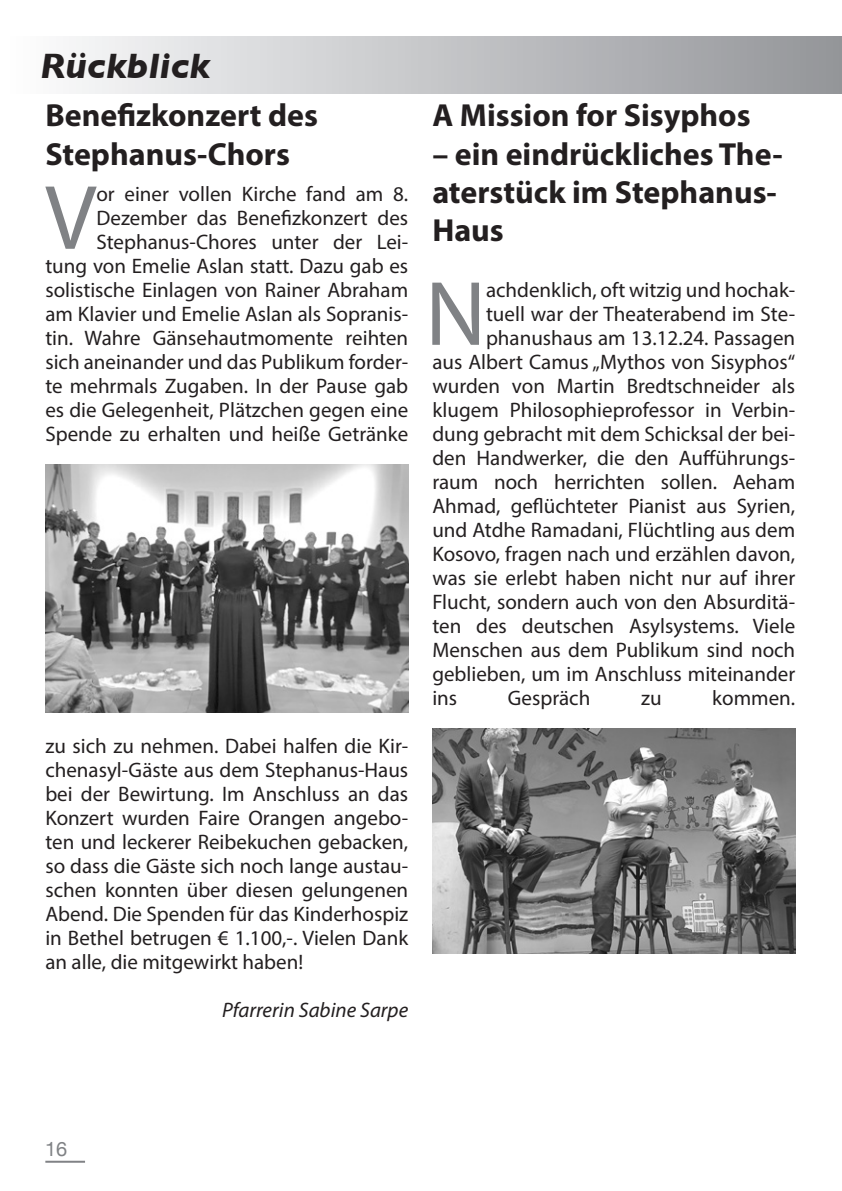
<style>
.page{position:relative;width:842px;height:1191px;background:#fff}
.page>*{position:absolute;margin:0;border:0;box-sizing:border-box;transform-origin:0 0}
.t1{font:92.2px "Myriad Pro";color:#808285}
.t2{font:italic 700 36px "Gill Sans";color:#231f20}
.t3{font:700 32px/38.4px "Myriad Pro";color:#231f20}
.t4{font:21px/24px "Myriad Pro";color:#231f20;text-align:right}
.t5{font:italic 21px "Myriad Pro";color:#231f20}
.t6{font:20px "Helvetica Neue";color:#808285}
</style>
<div class="page">
<hr style="left:45px;top:1160px;width:40px;height:2px;background:#808285">
<div style="left:0;top:37px;width:842px;height:57px;background:linear-gradient(to right,#fdfdfe,#939499)"></div>
<hr style="left:841px;top:37px;width:1px;height:57px;background:#939598">
<img style="left:432px;top:729px;width:363px;height:224px">
<img style="left:45px;top:464px;width:363px;height:248px">
<h2 class="t2" style="left:40px;top:44px;width:171px">Rückblick</h2>
<h3 class="t3" style="left:45px;top:95px;width:274px">Benefizkonzert des<br>Stephanus-Chors</h3>
<h1 class="t1" style="left:45px;top:161px;width:53px">V</h1>
<p class="t4" style="left:45px;top:181px;width:364px">or einer vollen Kirche fand am 8.<br>Dezember das Benefizkonzert des Stephanus-Chores unter der Lei-<br>tung von Emelie Aslan statt. Dazu gab es solistische Einlagen von Rainer Abraham am Klavier und Emelie Aslan als Sopranis&shy;tin. Wahre Gänsehautmomente reihten sich aneinander und das Publikum forder&shy;te mehrmals Zugaben. In der Pause gab es die Gelegenheit, Plätzchen gegen eine Spende zu erhalten und heiße Getränke</p>
<p class="t4" style="left:45px;top:733px;width:364px;text-align:justify">zu sich zu nehmen. Dabei halfen die Kir&shy;chenasyl-Gäste aus dem Stephanus-Haus bei der Bewirtung. Im Anschluss an das Konzert wurden Faire Orangen angebo&shy;ten und leckerer Reibekuchen gebacken, so dass die Gäste sich noch lange austau&shy;schen konnten über diesen gelungenen Abend. Die Spenden für das Kinderhospiz in Bethel betrugen € 1.100,-. Vielen Dank an alle, die mitgewirkt haben!</p>
<p class="t5" style="left:222px;top:997px;width:188px">Pfarrerin Sabine Sarpe</p>
<h3 class="t3" style="left:432px;top:95px;width:320px">A Mission for Sisyphos</h3>
<h3 class="t3" style="left:432px;top:133px;width:352px">– ein eindrückliches The&shy;aterstück im Stephanus-<br>Haus</h3>
<h1 class="t1" style="left:425px;top:257px;width:62px">N</h1>
<p class="t4" style="left:486px;top:277px;width:311px">achdenklich, oft witzig und hochak-</p>
<p class="t4" style="left:486px;top:301px;width:311px">tuell war der Theaterabend im Ste-</p>
<p class="t4" style="left:486px;top:325px;width:311px">phanushaus am 13.12.24. Passagen</p>
<p class="t4" style="left:432px;top:349px;width:364px">aus Albert Camus „Mythos von Sisyphos“</p>
<p class="t4" style="left:432px;top:373px;width:364px">wurden von Martin Bredtschneider als</p>
<p class="t4" style="left:432px;top:397px;width:364px">klugem Philosophieprofessor in Verbin-</p>
<p class="t4" style="left:432px;top:421px;width:364px">dung gebracht mit dem Schicksal der bei-</p>
<p class="t4" style="left:432px;top:445px;width:364px">den Handwerker, die den Aufführungs-</p>
<p class="t4" style="left:432px;top:469px;width:364px">raum noch herrichten sollen. Aeham</p>
<p class="t4" style="left:432px;top:493px;width:364px">Ahmad, geflüchteter Pianist aus Syrien,</p>
<p class="t4" style="left:432px;top:517px;width:364px">und Atdhe Ramadani, Flüchtling aus dem</p>
<p class="t4" style="left:432px;top:541px;width:364px">Kosovo, fragen nach und erzählen davon,</p>
<p class="t4" style="left:432px;top:565px;width:364px">was sie erlebt haben nicht nur auf ihrer</p>
<p class="t4" style="left:432px;top:589px;width:364px">Flucht, sondern auch von den Absurditä-</p>
<p class="t4" style="left:432px;top:613px;width:364px">ten des deutschen Asylsystems. Viele</p>
<p class="t4" style="left:432px;top:637px;width:364px">Menschen aus dem Publikum sind noch</p>
<p class="t4" style="left:432px;top:661px;width:364px">geblieben, um im Anschluss miteinander</p>
<p class="t4" style="left:432px;top:685px;width:26px">ins</p>
<p class="t4" style="left:508px;top:685px;width:84px">Gespräch</p>
<p class="t4" style="left:641px;top:685px;width:22px">zu</p>
<p class="t4" style="left:712px;top:685px;width:84px">kommen.</p>
<p class="t6" style="left:45px;top:1134px;width:24px">16</p>
</div>
